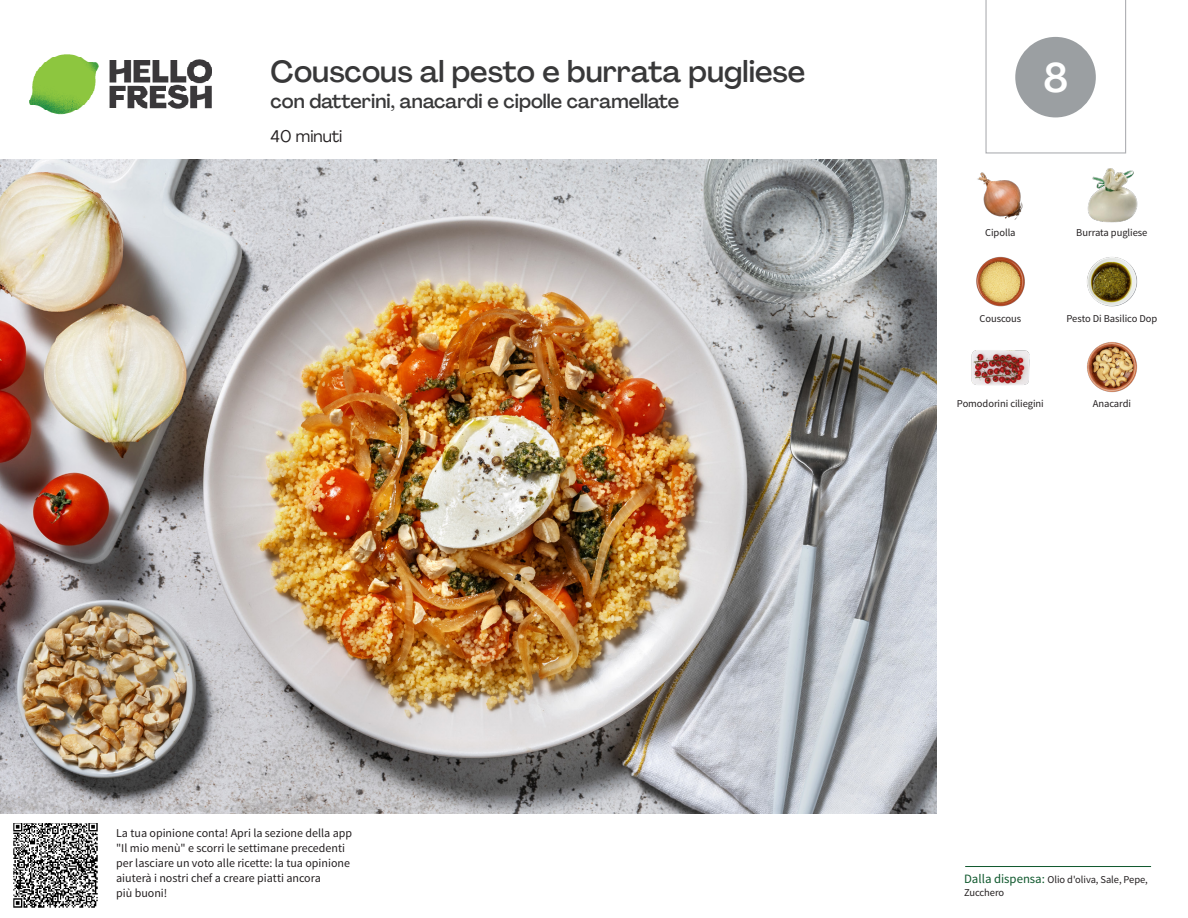
<style>
.page{position:relative;width:1188px;height:918px;background:#fff}
.page>*{position:absolute;margin:0;border:0;box-sizing:border-box;transform-origin:0 0}
._24_Recipe_Nr_Bag{font:500 40.5px "Agrandir";color:#fff}
._15_Titel_UK{font:500 30px "Agrandir";color:#383839}
._15_Titel_UK-2{font:500 19.5px "Agrandir";color:#383839}
._02_Box_Type{font:16.5px "Agrandir";color:#231f20}
._06_Before_Start{font:12px/15px "Source Sans Pro";color:#231f20}
._18_FRONT_ingredients_UK{font:10.5px "Source Sans Pro";letter-spacing:-.005em;color:#231f20}
.t1{font:10.5px/13.5px "Source Sans Variable";letter-spacing:-.005em;color:#231f20}
.s1{font-family:"Source Sans Pro";font-size:12.75px;color:#0e572c}
</style>
<div class="page">
<img style="left:30px;top:54px;width:181px;height:61px">
<hr style="left:965px;top:866px;width:186px;height:1px;background:#0e572c">
<img style="left:0;top:159px;width:936px;height:655px">
<img style="left:1087px;top:168px;width:51px;height:55px">
<img style="left:977px;top:172px;width:46px;height:48px">
<img style="left:1087px;top:257px;width:51px;height:50px">
<img style="left:976px;top:256px;width:49px;height:51px">
<img style="left:1087px;top:342px;width:51px;height:51px">
<img style="left:972px;top:350px;width:57px;height:35px">
<img style="left:14px;top:824px;width:84px;height:84px">
<svg style="left:985px;top:0;width:141px;height:154px"></svg>
<p class="_15_Titel_UK" style="left:271px;top:53px;width:536px">Couscous al pesto e burrata pugliese</p>
<p class="_15_Titel_UK-2" style="left:271px;top:89px;width:410px">con datterini, anacardi e cipolle caramellate</p>
<p class="_02_Box_Type" style="left:271px;top:126px;width:73px">40 minuti</p>
<p class="_24_Recipe_Nr_Bag" style="left:1043px;top:53px;width:26px">8</p>
<p class="_18_FRONT_ingredients_UK" style="left:985px;top:226px;width:32px">Cipolla</p>
<p class="_18_FRONT_ingredients_UK" style="left:1076px;top:226px;width:73px">Burrata pugliese</p>
<p class="_18_FRONT_ingredients_UK" style="left:980px;top:312px;width:43px">Couscous</p>
<p class="_18_FRONT_ingredients_UK" style="left:1067px;top:312px;width:92px">Pesto Di Basilico Dop</p>
<p class="_18_FRONT_ingredients_UK" style="left:957px;top:397px;width:88px">Pomodorini ciliegini</p>
<p class="_18_FRONT_ingredients_UK" style="left:1093px;top:397px;width:40px">Anacardi</p>
<p class="_06_Before_Start" style="left:116px;top:826px;width:237px">La tua opinione conta! Apri la sezione della app "Il mio menù" e scorri le settimane precedenti per lasciare un voto alle ricette: la tua opinione aiuterà i nostri chef a creare piatti ancora<br>più buoni!</p>
<p class="t1" style="left:964px;top:873px;width:185px"><span class="s1">Dalla dispensa:</span> Olio d'oliva, Sale, Pepe,<br>Zucchero</p>
</div>
